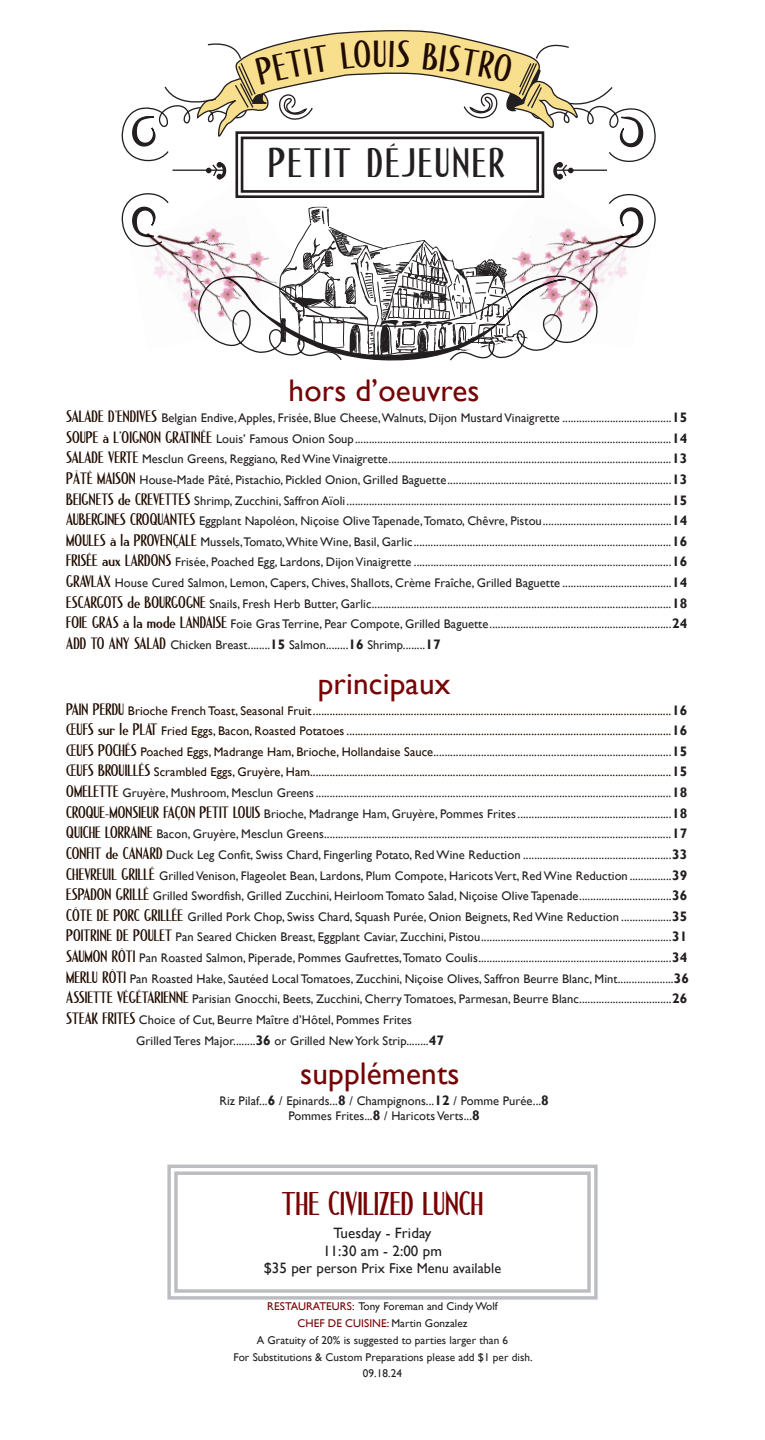
<style>
.page{position:relative;width:765px;height:1440px;background:#fff}
.page>*{position:absolute;margin:0;border:0;box-sizing:border-box;transform-origin:0 0}
.t1{font:37.5px "Bauer House";letter-spacing:.07em;color:#231f20}
.t2{font:34.25px "Bauer House";color:#200c01}
.subhead{font:31.25px "Gill Sans";letter-spacing:.005em;color:#760405}
.menu_item{font:31.25px "Gill Sans";letter-spacing:.005em;color:#760405}
.t3{font:30px "Bauer House";color:#760405}
.t4{font:15px/17.5px "Gill Sans";letter-spacing:.005em;color:#231f20;text-align:center}
.t5{font:14.25px "Gill Sans";letter-spacing:.005em;color:#231f20}
.menu_item-2{font:12.5px/15px "Gill Sans";letter-spacing:.005em;color:#231f20;text-align:center}
.menu_item-3{font:12.5px "Gill Sans";letter-spacing:.005em;color:#200c01}
.menu_item-4{font:12.5px "Gill Sans";letter-spacing:.005em;color:#231f20}
.t6{font:11.25px "Gill Sans";letter-spacing:.005em;color:#231f20}
.t7{font:11.25px "Gill Sans";letter-spacing:.005em;color:#760405}
.s1{font-family:"Bauer House";font-size:15px;color:#200c01}
.s2{font-weight:700;font-size:13.75px}
.s3{font-family:"Bauer House";font-size:15px}
.s4{font-weight:700;font-size:13.75px;color:#231f20}
.s5{color:#200c01}
.s6{font-size:15px}
.s7{color:#760405}
.s8{color:#231f20}
</style>
<div class="page">
<svg style="left:167px;top:1164px;width:431px;height:136px"></svg>
<div style="left:174px;top:1171px;width:417px;height:122px;border:3px solid #bcbdc0"></div>
<svg style="left:121px;top:30px;width:535px;height:331px"></svg>
<h2 class="t2" style="left:373px;top:35px;width:15px">U</h2>
<p class="t1" style="left:268px;top:142px;width:238px">PETIT DÉJEUNER</p>
<p class="subhead" style="left:289px;top:372px;width:193px">hors d’oeuvres</p>
<p class="menu_item-2" style="left:66px;top:411px;width:623px"><span class="s1">SALADE D'ENDIVES</span> Belgian Endive, Apples, Frisée, Blue Cheese, Walnuts, Dijon Mustard Vinaigrette .......................................<span class="s2">15</span></p>
<p class="menu_item-2" style="left:66px;top:431px;width:623px"><span class="s1">SOUPE à L’OIGNON GRATINÉE</span> Louis’ Famous Onion Soup.................................................................................................................<span class="s2">14</span></p>
<p class="menu_item-2" style="left:66px;top:452px;width:623px"><span class="s1">SALADE VERTE</span> Mesclun Greens, Reggiano, Red Wine Vinaigrette.....................................................................................................<span class="s2">13</span></p>
<p class="menu_item-2" style="left:66px;top:472px;width:623px"><span class="s1">PÂTÉ MAISON</span> House-Made Pâté, Pistachio, Pickled Onion, Grilled Baguette................................................................................<span class="s2">13</span></p>
<p class="menu_item-2" style="left:66px;top:493px;width:623px"><span class="s1">BEIGNETS de CREVETTES</span> Shrimp, Zucchini, Saffron Aïoli....................................................................................................................<span class="s2">15</span></p>
<p class="menu_item-2" style="left:66px;top:514px;width:623px"><span class="s1">AUBERGINES CROQUANTES</span> Eggplant Napoléon, Niçoise Olive Tapenade, Tomato, Chêvre, Pistou..............................................<span class="s2">14</span></p>
<p class="menu_item-2" style="left:66px;top:534px;width:623px"><span class="s1">MOULES à la PROVENÇALE</span> Mussels, Tomato, White Wine, Basil, Garlic............................................................................................<span class="s2">16</span></p>
<p class="menu_item-2" style="left:66px;top:555px;width:623px"><span class="s1">FRISÉE aux LARDONS</span> Frisée, Poached Egg, Lardons, Dijon Vinaigrette ............................................................................................<span class="s2">16</span></p>
<p class="menu_item-2" style="left:66px;top:576px;width:623px"><span class="s1">GRAVLAX</span> House Cured Salmon, Lemon, Capers, Chives, Shallots, Crème Fraîche, Grilled Baguette .......................................<span class="s2">14</span></p>
<p class="menu_item-2" style="left:66px;top:596px;width:623px"><span class="s1">ESCARGOTS de BOURGOGNE</span> Snails, Fresh Herb Butter, Garlic...........................................................................................................<span class="s2">18</span></p>
<p class="menu_item-2" style="left:66px;top:617px;width:623px"><span class="s1">FOIE GRAS à la mode LANDAISE</span> Foie Gras Terrine, Pear Compote, Grilled Baguette.................................................................<span class="s2">24</span></p>
<p class="menu_item-2" style="left:66px;top:637px;width:376px"><span class="s1">ADD TO ANY SALAD</span> Chicken Breast........<span class="s2">15</span> Salmon........<span class="s2">16</span> Shrimp........<span class="s2">17</span></p>
<p class="subhead" style="left:318px;top:665px;width:134px">principaux</p>
<p class="menu_item-3" style="left:66px;top:703px;width:623px"><span class="s3">PAIN PERDU</span> Brioche French Toast, Seasonal Fruit................................................................................................................................<span class="s4">16</span></p>
<p class="menu_item-3" style="left:66px;top:724px;width:623px"><span class="s3">ŒUFS sur le PLAT</span> Fried Eggs, Bacon, Roasted Potatoes ....................................................................................................................<span class="s4">16</span></p>
<p class="menu_item-4" style="left:66px;top:744px;width:623px"><span class="s1">ŒUFS POCHÉS</span> <span class="s5">Poached Eggs, Madrange Ham, Brioche, Hollandaise Sauce</span>.....................................................................................<span class="s2">15</span></p>
<p class="menu_item-3" style="left:66px;top:765px;width:623px"><span class="s3">ŒUFS BROUILLÉS</span> Scrambled Eggs, Gruyère, Ham.................................................................................................................................<span class="s4">15</span></p>
<p class="menu_item-2" style="left:66px;top:786px;width:623px"><span class="s1">OMELETTE</span> Gruyère, Mushroom, Mesclun Greens...............................................................................................................................<span class="s2">18</span></p>
<p class="menu_item-2" style="left:66px;top:806px;width:623px"><span class="s1">CROQUE-MONSIEUR FAÇON PETIT LOUIS</span> Brioche, Madrange Ham, Gruyère, Pommes Frites.......................................................<span class="s2">18</span></p>
<p class="menu_item-4" style="left:66px;top:827px;width:623px"><span class="s1">QUICHE LORRAINE</span> Bacon, Gruyère, Mesclun Greens............................................................................................................................<span class="s2">17</span></p>
<p class="menu_item-2" style="left:66px;top:847px;width:623px"><span class="s1">CONFIT de CANARD</span> Duck Leg Confit, Swiss Chard, Fingerling Potato, Red Wine Reduction .....................................................<span class="s2">33</span></p>
<p class="menu_item-2" style="left:66px;top:868px;width:623px"><span class="s1">CHEVREUIL GRILLÉ</span> Grilled Venison, Flageolet Bean, Lardons, Plum Compote, Haricots Vert, Red Wine Reduction ...............<span class="s2">39</span></p>
<p class="menu_item-2" style="left:66px;top:889px;width:623px"><span class="s1">ESPADON GRILLÉ</span> Grilled Swordfish, Grilled Zucchini, Heirloom Tomato Salad, Niçoise Olive Tapenade.................................<span class="s2">36</span></p>
<p class="menu_item-2" style="left:66px;top:909px;width:623px"><span class="s1">CÔTE DE PORC GRILLÉE</span> Grilled Pork Chop, Swiss Chard, Squash Purée, Onion Beignets, Red Wine Reduction ..................<span class="s2">35</span></p>
<p class="menu_item-2" style="left:66px;top:930px;width:623px"><span class="s1">POITRINE DE POULET</span> Pan Seared Chicken Breast, Eggplant Caviar, Zucchini, Pistou....................................................................<span class="s2">31</span></p>
<p class="menu_item-2" style="left:66px;top:951px;width:623px"><span class="s1">SAUMON RÔTI</span> Pan Roasted Salmon, Piperade, Pommes Gaufrettes, Tomato Coulis.....................................................................<span class="s2">34</span></p>
<p class="menu_item-2" style="left:66px;top:971px;width:624px"><span class="s1">MERLU RÔTI</span> Pan Roasted Hake, Sautéed Local Tomatoes, Zucchini, Niçoise Olives, Saffron Beurre Blanc, Mint....................<span class="s2">36</span></p>
<p class="menu_item-2" style="left:66px;top:992px;width:623px"><span class="s1">ASSIETTE VÉGÉTARIENNE</span> Parisian Gnocchi, Beets, Zucchini, Cherry Tomatoes, Parmesan, Beurre Blanc.................................<span class="s2">26</span></p>
<p class="menu_item-2" style="left:66px;top:1012px;width:347px"><span class="s1">STEAK FRITES</span> Choice of Cut, Beurre Maître d’Hôtel, Pommes Frites</p>
<p class="menu_item-2" style="left:136px;top:1033px;width:309px">Grilled Teres Major........<span class="s2">36</span> or Grilled New York Strip........<span class="s2">47</span></p>
<p class="menu_item" style="left:300px;top:1055px;width:161px">suppléments</p>
<p class="menu_item-2" style="left:219px;top:1093px;width:331px">Riz Pilaf...<span class="s2">6</span> / Epinards...<span class="s2">8</span> / Champignons...<span class="s2">12</span> / Pomme Purée...<span class="s2">8<br></span>Pommes Frites...<span class="s2">8</span> / Haricots Verts...<span class="s2">8</span></p>
<p class="t3" style="left:282px;top:1187px;width:203px">THE CIVILIZED LUNCH</p>
<p class="t4" style="left:323px;top:1224px;width:120px">Tuesday - Friday<br>11:30 am - 2:00 pm</p>
<p class="t5" style="left:264px;top:1260px;width:239px"><span class="s6">$35 per p</span>erson Prix Fixe Menu available</p>
<p class="t6" style="left:267px;top:1300px;width:232px"><span class="s7">RESTAURATEURS:</span> Tony Foreman and Cindy Wolf</p>
<p class="t7" style="left:297px;top:1317px;width:172px">CHEF DE CUISINE: <span class="s8">Martin Gonzalez</span></p>
<p class="t6" style="left:257px;top:1334px;width:253px">A Gratuity of 20% is suggested to parties larger than 6</p>
<p class="t6" style="left:234px;top:1350px;width:301px">For Substitutions &amp; Custom Preparations please add $1 per dish.</p>
<p class="t6" style="left:363px;top:1367px;width:41px">09.18.24</p>
</div>
